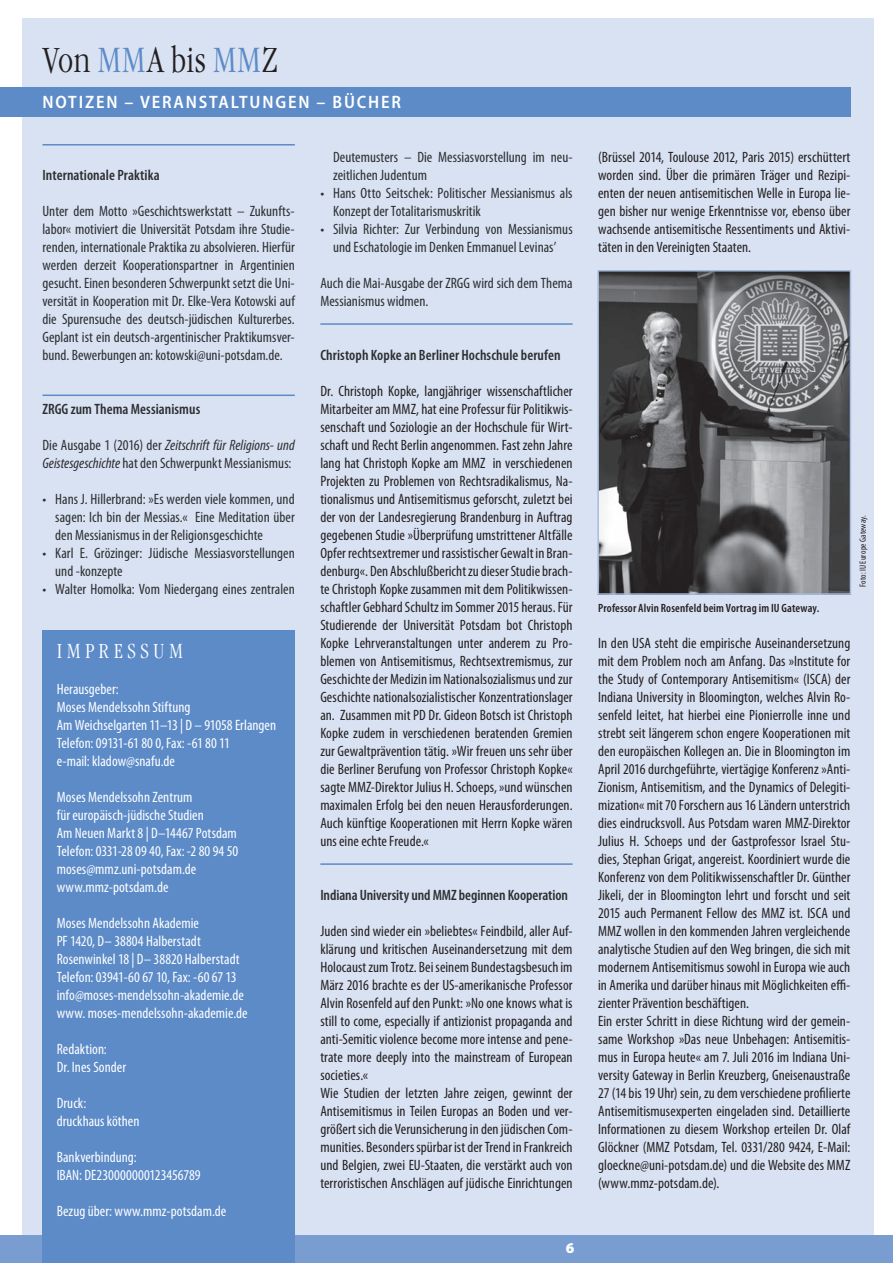
<style>
.page{position:relative;width:893px;height:1263px;background:#fff}
.page>*{position:absolute;margin:0;border:0;box-sizing:border-box;transform-origin:0 0}
.t1{font:36px "MMZ Garamond";letter-spacing:.005em;color:#231f20}
.t2{font:21px "MMZ Garamond";letter-spacing:.205em;color:#fff}
.t3{font:600 semi-condensed 18px "Myriad Pro";letter-spacing:.1em;color:#fff}
.t4{font:condensed 15px/18px "Myriad Pro";letter-spacing:.005em;color:#231f20;text-align:justify}
.t5{font:condensed 15px/18px "Myriad Pro";letter-spacing:.005em;color:#2c2e31}
.t6{font:condensed 15px/18px "Myriad Pro";letter-spacing:.005em;color:#fff}
.t7{font:600 condensed 15px "Myriad Pro";letter-spacing:.005em;color:#2c2e31}
.t8{font:900 15px "Myriad Pro";color:#fff}
.t9{font:600 condensed 12px "Myriad Pro";letter-spacing:.015em;color:#231f20}
.t10{font:condensed 9px "Myriad Pro";letter-spacing:.02em;color:#231f20}
.s1{color:#5c8bc8}
.s2{font-style:italic}
</style>
<div class="page">
<div style="left:22px;top:18px;width:852px;height:1218px;background:#d9e2f2"></div>
<hr style="left:43px;top:144px;width:252px;height:2px;background:#5c8bc8">
<div style="left:0;top:87px;width:850px;height:30px;background:#5c8bc8"></div>
<hr style="left:43px;top:395px;width:252px;height:1px;background:#5c8bc8">
<hr style="left:320px;top:323px;width:253px;height:2px;background:#5c8bc8">
<hr style="left:320px;top:863px;width:253px;height:2px;background:#5c8bc8">
<img style="left:600px;top:273px;width:248px;height:319px">
<div style="left:597px;top:270px;width:254px;height:325px;border:2px solid #a7bce0"></div>
<div style="left:0;top:1235px;width:893px;height:28px;background:#799dd1"></div>
<div style="left:43px;top:630px;width:252px;height:633px;background:#5c8bc8"></div>
<h1 class="t1" style="left:43px;top:39px;width:237px">Von <span class="s1">MM</span>A bis <span class="s1">MM</span>Z</h1>
<p class="t3" style="left:43px;top:92px;width:360px">NOTIZEN – VERANSTALTUNGEN – BÜCHER</p>
<p class="t7" style="left:43px;top:167px;width:119px">Internationale Praktika</p>
<p class="t5" style="left:43px;top:202px;width:254px;text-align:justify">Unter dem Motto »Geschichtswerkstatt – Zukunfts&shy;labor« motiviert die Universität Potsdam ihre Studie&shy;renden, internationale Praktika zu absolvieren. Hierfür werden derzeit Kooperationspartner in Argentinien gesucht. Einen besonderen Schwerpunkt setzt die Uni&shy;versität in Kooperation mit Dr. Elke-Vera Kotowski auf die Spurensuche des deutsch-jüdischen Kulturerbes.<br>Geplant ist ein deutsch-argentinischer Praktikumsver&shy;bund. Bewerbungen an: kotowski@uni-potsdam.de.</p>
<p class="t7" style="left:43px;top:401px;width:159px">ZRGG zum Thema Messianismus</p>
<p class="t5" style="left:43px;top:436px;width:254px">Die Ausgabe 1 (2016) der <span class="s2">Zeitschrift für Religions- und<br>Geistesgeschichte</span> hat den Schwerpunkt Messianismus:</p>
<p class="t5" style="left:55px;top:490px;width:241px;text-align:justify;text-indent:-13px">• Hans J. Hillerbrand: »Es werden viele kommen, und sagen: Ich bin der Messias.« Eine Meditation über den Messianismus in der Religionsgeschichte</p>
<p class="t5" style="left:55px;top:544px;width:241px;text-indent:-13px">• Karl E. Grözinger: Jüdische Messiasvorstellungen und -konzepte</p>
<p class="t5" style="left:43px;top:580px;width:254px">• Walter Homolka: Vom Niedergang eines zentralen</p>
<h2 class="t2" style="left:57px;top:638px;width:128px">IMPRESSUM</h2>
<p class="t6" style="left:57px;top:680px;width:221px">Herausgeber:<br>Moses Mendelssohn Stiftung<br>Am Weichselgarten 11–13 | D – 91058 Erlangen<br>Telefon: 09131-61 80 0, Fax: -61 80 11<br>e-mail: kladow@snafu.de</p>
<p class="t6" style="left:57px;top:788px;width:183px">Moses Mendelssohn Zentrum<br>für europäisch-jüdische Studien<br>Am Neuen Markt 8 | D–14467 Potsdam<br>Telefon: 0331-28 09 40, Fax: -2 80 94 50 moses@mmz.uni-potsdam.de www.mmz-potsdam.de</p>
<p class="t6" style="left:57px;top:914px;width:193px">Moses Mendelssohn Akademie<br>PF 1420, D– 38804 Halberstadt Rosenwinkel 18 | D– 38820 Halberstadt Telefon: 03941-60 67 10, Fax: -60 67 13 info@moses-mendelssohn-akademie.de www. moses-mendelssohn-akademie.de</p>
<p class="t6" style="left:57px;top:1040px;width:71px">Redaktion:<br>Dr. Ines Sonder</p>
<p class="t6" style="left:57px;top:1094px;width:84px">Druck:<br>druckhaus köthen</p>
<p class="t6" style="left:57px;top:1148px;width:145px">Bankverbindung:<br>IBAN: DE230000000123456789</p>
<p class="t6" style="left:57px;top:1202px;width:171px">Bezug über: www.mmz-potsdam.de</p>
<p class="t5" style="left:333px;top:148px;width:241px">Deutemusters – Die Messiasvorstellung im neu&shy;zeitlichen Judentum</p>
<p class="t5" style="left:333px;top:184px;width:241px;text-indent:-13px">• Hans Otto Seitschek: Politischer Messianismus als<br>Konzept der Totalitarismuskritik</p>
<p class="t5" style="left:320px;top:220px;width:254px;text-align:center">• Silvia Richter: Zur Verbindung von Messianismus und Eschatologie im Denken Emmanuel Levinas’</p>
<p class="t5" style="left:320px;top:274px;width:254px">Auch die Mai-Ausgabe der ZRGG wird sich dem Thema<br>Messianismus widmen.</p>
<p class="t7" style="left:320px;top:347px;width:242px">Christoph Kopke an Berliner Hochschule berufen</p>
<p class="t4" style="left:320px;top:382px;width:254px">Dr. Christoph Kopke, langjähriger wissenschaftlicher Mitarbeiter am MMZ, hat eine Professur für Politikwis&shy;senschaft und Soziologie an der Hochschule für Wirt&shy;schaft und Recht Berlin angenommen. Fast zehn Jahre lang hat Christoph Kopke am MMZ in verschiedenen Projekten zu Problemen von Rechtsradikalismus, Na&shy;tionalismus und Antisemitismus geforscht, zuletzt bei der von der Landesregierung Brandenburg in Auftrag gegebenen Studie »Überprüfung umstrittener Altfälle Opfer rechtsextremer und rassistischer Gewalt in Bran&shy;denburg«. Den Abschlußbericht zu dieser Studie brach&shy;te Christoph Kopke zusammen mit dem Politikwissen&shy;schaftler Gebhard Schultz im Sommer 2015 heraus. Für Studierende der Universität Potsdam bot Christoph Kopke Lehrveranstaltungen unter anderem zu Pro&shy;blemen von Antisemitismus, Rechtsextremismus, zur Geschichte der Medizin im Nationalsozialismus und zur Geschichte nationalsozialistischer Konzentrationslager an. Zusammen mit PD Dr. Gideon Botsch ist Christoph Kopke zudem in verschiedenen beratenden Gremien zur Gewaltprävention tätig. »Wir freuen uns sehr über die Berliner Berufung von Professor Christoph Kopke« sagte MMZ-Direktor Julius H. Schoeps, »und wünschen maximalen Erfolg bei den neuen Herausforderungen.<br>Auch künftige Kooperationen mit Herrn Kopke wären uns eine echte Freude.«</p>
<p class="t7" style="left:320px;top:887px;width:249px">Indiana University und MMZ beginnen Kooperation</p>
<p class="t4" style="left:320px;top:922px;width:254px;text-align:left">Juden sind wieder ein »beliebtes« Feindbild, aller Auf&shy;klärung und kritischen Auseinandersetzung mit dem Holocaust zum Trotz. Bei seinem Bundestagsbesuch im März 2016 brachte es der US-amerikanische Professor Alvin Rosenfeld auf den Punkt: »No one knows what is still to come, especially if antizionist propaganda and anti-Semitic violence become more intense and pene&shy;trate more deeply into the mainstream of European societies.«<br>Wie Studien der letzten Jahre zeigen, gewinnt der Antisemitismus in Teilen Europas an Boden und ver&shy;größert sich die Verunsicherung in den jüdischen Com&shy;munities. Besonders spürbar ist der Trend in Frankreich und Belgien, zwei EU-Staaten, die verstärkt auch von terroristischen Anschlägen auf jüdische Einrichtungen</p>
<p class="t8" style="left:566px;top:1239px;width:10px">6</p>
<p class="t4" style="left:598px;top:148px;width:254px">(Brüssel 2014, Toulouse 2012, Paris 2015) erschüttert worden sind. Über die primären Träger und Rezipi&shy;enten der neuen antisemitischen Welle in Europa lie&shy;gen bisher nur wenige Erkenntnisse vor, ebenso über wachsende antisemitische Ressentiments und Aktivi&shy;täten in den Vereinigten Staaten.</p>
<p class="t9" style="left:598px;top:601px;width:223px">Professor Alvin Rosenfeld beim Vortrag im IU Gateway.</p>
<p class="t4" style="left:598px;top:634px;width:254px;text-align:left">In den USA steht die empirische Auseinandersetzung mit dem Problem noch am Anfang. Das »Institute for the Study of Contemporary Antisemitism« (ISCA) der Indiana University in Bloomington, welches Alvin Ro&shy;senfeld leitet, hat hierbei eine Pionierrolle inne und strebt seit längerem schon engere Kooperationen mit den europäischen Kollegen an. Die in Bloomington im April 2016 durchgeführte, viertägige Konferenz »Anti-Zionism, Antisemitism, and the Dynamics of Delegiti&shy;mization« mit 70 Forschern aus 16 Ländern unterstrich dies eindrucksvoll. Aus Potsdam waren MMZ-Direktor Julius H. Schoeps und der Gastprofessor Israel Stu&shy;dies, Stephan Grigat, angereist. Koordiniert wurde die Konferenz von dem Politikwissenschaftler Dr. Günther Jikeli, der in Bloomington lehrt und forscht und seit 2015 auch Permanent Fellow des MMZ ist. ISCA und MMZ wollen in den kommenden Jahren vergleichende analytische Studien auf den Weg bringen, die sich mit modernem Antisemitismus sowohl in Europa wie auch in Amerika und darüber hinaus mit Möglichkeiten effi&shy;zienter Prävention beschäftigen.<br>Ein erster Schritt in diese Richtung wird der gemein&shy;same Workshop »Das neue Unbehagen: Antisemitis&shy;mus in Europa heute« am 7. Juli 2016 im Indiana Uni&shy;versity Gateway in Berlin Kreuzberg, Gneisenaustraße 27 (14 bis 19 Uhr) sein, zu dem verschiedene profilierte Antisemitismusexperten eingeladen sind. Detaillierte Informationen zu diesem Workshop erteilen Dr. Olaf Glöckner (MMZ Potsdam, Tel. 0331/280 9424, E-Mail: gloeckne@uni-potsdam.de) und die Website des MMZ (www.mmz-potsdam.de).</p>
<p class="t10" style="left:857px;top:587px;width:73px;rotate:-90deg">Foto: IU Europe Gateway.</p>
</div>
